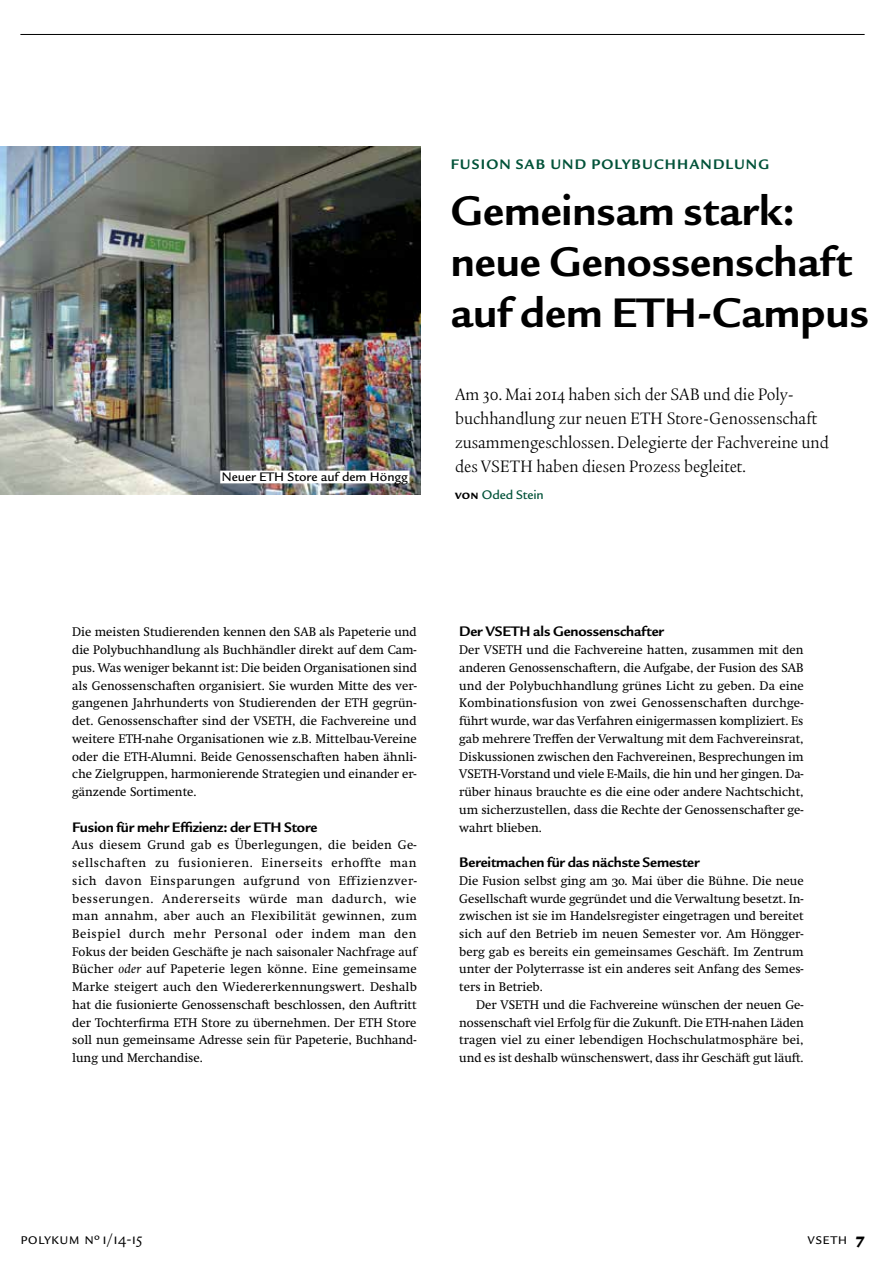
<style>
.page{position:relative;width:893px;height:1263px;background:#fff}
.page>*{position:absolute;margin:0;border:0;box-sizing:border-box;transform-origin:0 0}
.t1{font:700 45px/51px "Legacy Sans ITC Std";color:#000}
.t2{font:condensed 18px/24px "Legacy Serif ITC Std";color:#000;scale:1.1 1}
.t3{font:16.5px "Legacy Sans ITC Std";letter-spacing:.02em;color:#000}
.t4{font:700 15px "Legacy Sans ITC Std";letter-spacing:-.01em;color:#000}
.t5{font:700 15px "Legacy Sans ITC Std";letter-spacing:.075em;color:#005238}
.t6{font:500 13.5px "Legacy Sans ITC Std";color:#000}
.t7{font:500 13.5px "Legacy Sans ITC Std";letter-spacing:-.01em;color:#005238}
.t8{font:12.75px/17.7px "Swift Neue LT Pro";color:#000;text-align:justify}
.s1{font-weight:700;color:#000}
.s2{font-style:italic}
.s3{font-weight:900}
</style>
<div class="page">
<img style="left:0;top:146px;width:421px;height:348px">
<div style="left:220px;top:471px;width:189px;height:12px;background:#fff"></div>
<hr style="left:20px;top:34px;width:845px;height:1px;background:#000">
<p class="t6" style="left:222px;top:469px;width:188px">Neuer ETH Store auf dem Höngg</p>
<p class="t5" style="left:451px;top:156px;width:317px">Fusion SAB und Polybuchhandlung</p>
<h1 class="t1" style="left:451px;top:185px;width:420px">Gemeinsam stark: neue Genossenschaft auf dem ETH-Campus</h1>
<h2 class="t2" style="left:455px;top:383px;width:341px">Am 30. Mai 2014 haben sich der SAB und die Poly&shy;buchhandlung zur neuen ETH Store-Genossenschaft zusammengeschlossen. Delegierte der Fachvereine und des VSETH haben diesen Prozess begleitet.</h2>
<p class="t7" style="left:455px;top:487px;width:90px"><span class="s1">Von</span> Oded Stein</p>
<p class="t8" style="left:72px;top:623px;width:346px">Die meisten Studierenden kennen den SAB als Papeterie und die Polybuchhandlung als Buchhändler direkt auf dem Cam&shy;pus. Was weniger bekannt ist: Die beiden Organisationen sind als Genossenschaften organisiert. Sie wurden Mitte des ver&shy;gangenen Jahrhunderts von Studierenden der ETH gegrün&shy;det. Genossenschafter sind der VSETH, die Fachvereine und weitere ETH-nahe Organisationen wie z.B. Mittelbau-Vereine oder die ETH-Alumni. Beide Genossenschaften haben ähnli&shy;che Zielgruppen, harmonierende Strategien und einander er&shy;gänzende Sortimente.</p>
<p class="t4" style="left:72px;top:818px;width:247px">Fusion für mehr Effizienz: der ETH Store</p>
<p class="t8" style="left:72px;top:836px;width:346px">Aus diesem Grund gab es Überlegungen, die beiden Ge&shy;sellschaften zu fusionieren. Einerseits erhoffte man sich davon Einsparungen aufgrund von Effizienzver&shy;besserungen. Andererseits würde man dadurch, wie man annahm, aber auch an Flexibilität gewinnen, zum Beispiel durch mehr Personal oder indem man den Fokus der beiden Geschäfte je nach saisonaler Nachfrage auf Bücher <span class="s2">oder</span> auf Papeterie legen könne. Eine gemeinsame Marke steigert auch den Wiedererkennungswert. Deshalb hat die fusionierte Genossenschaft beschlossen, den Auftritt der Tochterfirma ETH Store zu übernehmen. Der ETH Store soll nun gemeinsame Adresse sein für Papeterie, Buchhand&shy;lung und Merchandise.</p>
<p class="t4" style="left:459px;top:623px;width:207px">Der VSETH als Genossenschafter</p>
<p class="t8" style="left:459px;top:641px;width:346px">Der VSETH und die Fachvereine hatten, zusammen mit den anderen Genossenschaftern, die Aufgabe, der Fusion des SAB und der Polybuchhandlung grünes Licht zu geben. Da eine Kombinationsfusion von zwei Genossenschaften durchge&shy;führt wurde, war das Verfahren einigermassen kompliziert. Es gab mehrere Treffen der Verwaltung mit dem Fachvereinsrat, Diskussionen zwischen den Fachvereinen, Besprechungen im VSETH-Vorstand und viele E-Mails, die hin und her gingen. Da&shy;rüber hinaus brauchte es die eine oder andere Nachtschicht, um sicherzustellen, dass die Rechte der Genossenschafter ge&shy;wahrt blieben.</p>
<p class="t4" style="left:459px;top:854px;width:242px">Bereitmachen für das nächste Semester</p>
<p class="t8" style="left:459px;top:871px;width:346px">Die Fusion selbst ging am 30. Mai über die Bühne. Die neue Gesellschaft wurde gegründet und die Verwaltung besetzt. In&shy;zwischen ist sie im Handelsregister eingetragen und bereitet sich auf den Betrieb im neuen Semester vor. Am Höngger&shy;berg gab es bereits ein gemeinsames Geschäft. Im Zentrum unter der Polyterrasse ist ein anderes seit Anfang des Semes&shy;ters in Betrieb.</p>
<p class="t8" style="left:459px;top:996px;width:346px;text-indent:17px">Der VSETH und die Fachvereine wünschen der neuen Ge&shy;nossenschaft viel Erfolg für die Zukunft. Die ETH-nahen Läden tragen viel zu einer lebendigen Hochschulatmosphäre bei, und es ist deshalb wünschenswert, dass ihr Geschäft gut läuft.</p>
<p class="t3" style="left:20px;top:1229px;width:124px">polykum Nº1/14-15</p>
<p class="t3" style="left:808px;top:1229px;width:58px">VSETH <span class="s3">7</span></p>
</div>
